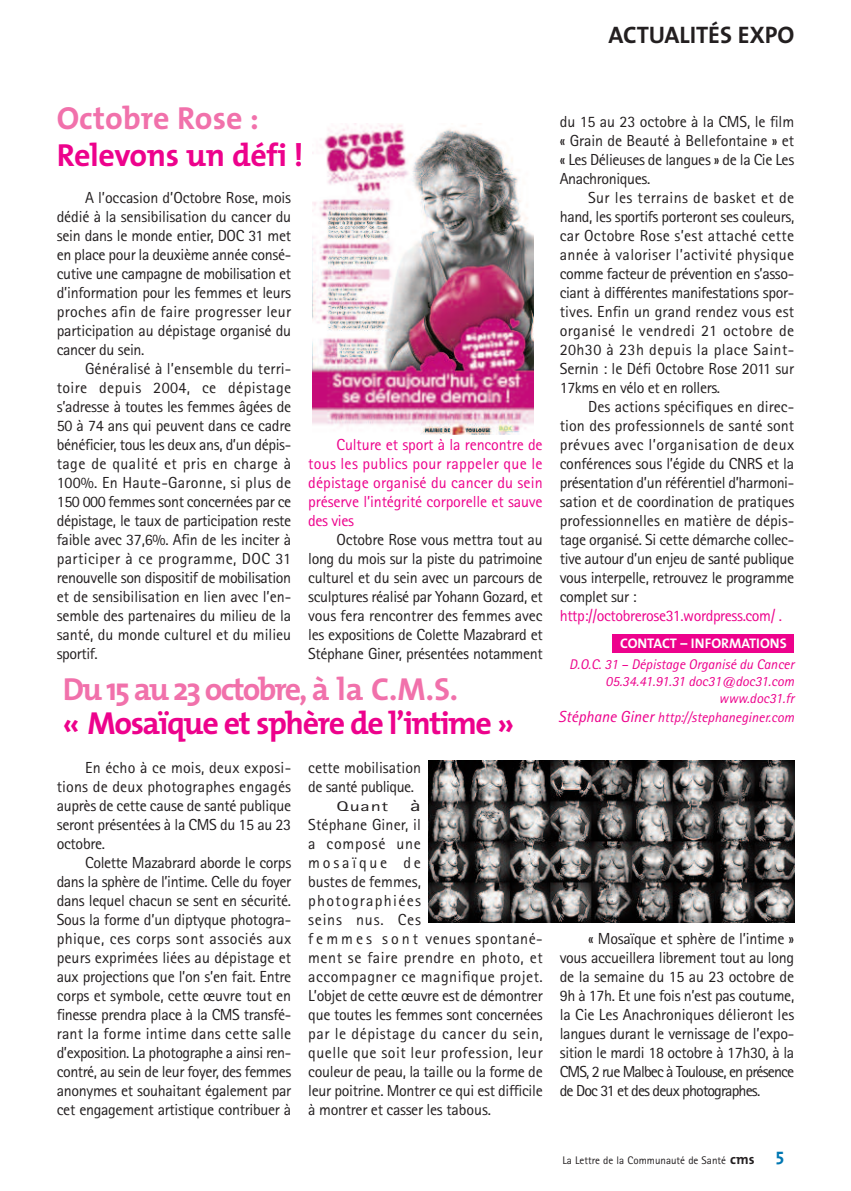
<style>
.page{position:relative;width:851px;height:1191px;background:#fff}
.page>*{position:absolute;margin:0;border:0;box-sizing:border-box;transform-origin:0 0}
.t1{font:700 32px "The Mix";letter-spacing:-.045em;color:#ed028c}
.t2{font:700 32px "The Mix";letter-spacing:-.06em;color:#f171ab}
.t3{font:700 32px "The Mix";letter-spacing:-.01em;color:#ed028c}
.t4{font:700 32px "The Mix";letter-spacing:-.005em;color:#f171ab}
.t5{font:700 24px "The Mix";letter-spacing:-.005em;color:#231f20}
.t6{font:700 18px "The Mix";color:#0077b2}
.t7{font:16px/19px "Rotis Sans Serif";letter-spacing:-.02em;color:#231f20;text-align:justify}
.t8{font:16px/19px "Rotis Sans Serif";letter-spacing:.005em;color:#231f20;scale:1.45 1}
.t9{font:16px/19px "Rotis Sans Serif";letter-spacing:-.01em;color:#ed028c;text-align:justify}
.t10{font:16px/19px "Rotis Sans Serif";color:#231f20}
.t11{font:italic 14px/16.8px "Rotis Sans Serif";color:#ed028c;text-align:right}
.t12{font:700 14px "The Mix";color:#fff}
.t13{font:14px "Rotis Sans Serif";letter-spacing:.035em;color:#231f20;scale:1.45 1}
.t14{font:11px "Rotis Sans Serif";color:#231f20}
.s1{font-size:16px}
.s2{font-family:"The Mix";font-weight:700;font-size:14px}
</style>
<div class="page">
<div style="left:612px;top:634px;width:182px;height:18px;background:#ed028c"></div>
<img style="left:312px;top:124px;width:221px;height:311px">
<img style="left:428px;top:760px;width:366px;height:163px">
<h2 class="t5" style="left:608px;top:27px;width:187px">ACTUALITÉS EXPO</h2>
<h1 class="t4" style="left:57px;top:108px;width:204px">Octobre Rose :</h1>
<h1 class="t3" style="left:57px;top:144px;width:248px">Relevons un défi !</h1>
<p class="t7" style="left:57px;top:190px;width:236px;text-indent:28px">A l’occasion d’Octobre Rose, mois dédié à la sensibilisation du cancer du sein dans le monde entier, DOC 31 met en place pour la deuxième année consé&shy;cutive une campagne de mobilisation et d’information pour les femmes et leurs proches afin de faire progresser leur participation au dépistage organisé du cancer du sein.</p>
<p class="t7" style="left:57px;top:361px;width:236px;text-indent:28px">Généralisé à l’ensemble du terri&shy;toire depuis 2004, ce dépistage s’adresse à toutes les femmes âgées de 50 à 74 ans qui peuvent dans ce cadre bénéficier, tous les deux ans, d’un dépis&shy;tage de qualité et pris en charge à 100%. En Haute-Garonne, si plus de 150 000 femmes sont concernées par ce dépistage, le taux de participation reste faible avec 37,6%. Afin de les inciter à participer à ce programme, DOC 31 renouvelle son dispositif de mobilisation et de sensibilisation en lien avec l’en&shy;semble des partenaires du milieu de la santé, du monde culturel et du milieu sportif.</p>
<p class="t9" style="left:308px;top:437px;width:236px;text-indent:28px">Culture et sport à la rencontre de tous les publics pour rappeler que le dépistage organisé du cancer du sein préserve l’intégrité corporelle et sauve des vies</p>
<p class="t7" style="left:308px;top:532px;width:236px;text-indent:28px">Octobre Rose vous mettra tout au long du mois sur la piste du patrimoine culturel et du sein avec un parcours de</p>
<p class="t7" style="left:308px;top:589px;width:236px">sculptures réalisé par Yohann Gozard, et vous fera rencontrer des femmes avec les expositions de Colette Mazabrard et Stéphane Giner, présentées notamment</p>
<h1 class="t2" style="left:63px;top:678px;width:396px">Du15au23octobre,à la C.M.S.</h1>
<h1 class="t1" style="left:63px;top:712px;width:453px">« Mosaïque et sphère de l’intime »</h1>
<p class="t7" style="left:57px;top:760px;width:236px;text-indent:28px">En écho à ce mois, deux exposi&shy;tions de deux photographes engagés auprès de cette cause de santé publique seront présentées à la CMS du 15 au 23 octobre.</p>
<p class="t7" style="left:57px;top:855px;width:236px;text-indent:28px">Colette Mazabrard aborde le corps dans la sphère de l’intime. Celle du foyer dans lequel chacun se sent en sécurité.<br>Sous la forme d’un diptyque photogra&shy;phique, ces corps sont associés aux peurs exprimées liées au dépistage et aux projections que l’on s’en fait. Entre corps et symbole, cette œuvre tout en finesse prendra place à la CMS transfé&shy;rant la forme intime dans cette salle d’exposition. La photographe a ainsi ren&shy;contré, au sein de leur foyer, des femmes anonymes et souhaitant également par cet engagement artistique contribuer à</p>
<p class="t10" style="left:308px;top:760px;width:114px">cette mobilisation de santé publique.</p>
<p class="t13" style="left:336px;top:801px;width:37px">Quant</p>
<p class="t8" style="left:308px;top:798px;width:163px;text-indent:102px">à<br>Stéphane Giner, il<br>a composé une<br>mosaïque de<br>bustes de femmes,<br>photographiées<br>seins nus. Ces<br>f e m m e s s o n t venues spontané&shy;ment se faire prendre en photo, et accompagner ce magnifique projet.<br>L’objet de cette œuvre est de démontrer que toutes les femmes sont concernées par le dépistage du cancer du sein, quelle que soit leur profession, leur couleur de peau, la taille ou la forme de leur poitrine. Montrer ce qui est difficile à montrer et casser les tabous.</p>
<p class="t7" style="left:559px;top:114px;width:236px">du 15 au 23 octobre à la CMS, le film « Grain de Beauté à Bellefontaine » et « Les Délieuses de langues » de la Cie Les Anachroniques.</p>
<p class="t7" style="left:559px;top:190px;width:236px;text-indent:28px">Sur les terrains de basket et de hand, les sportifs porteront ses couleurs, car Octobre Rose s’est attaché cette année à valoriser l’activité physique comme facteur de prévention en s’asso&shy;ciant à différentes manifestations spor&shy;tives. Enfin un grand rendez vous est organisé le vendredi 21 octobre de 20h30 à 23h depuis la place Saint-Sernin : le Défi Octobre Rose 2011 sur 17kms en vélo et en rollers.</p>
<p class="t7" style="left:559px;top:399px;width:236px;text-indent:28px">Des actions spécifiques en direc&shy;tion des professionnels de santé sont prévues avec l’organisation de deux conférences sous l’égide du CNRS et la présentation d’un référentiel d’harmoni&shy;sation et de coordination de pratiques professionnelles en matière de dépis&shy;tage organisé. Si cette démarche collec&shy;tive autour d’un enjeu de santé publique vous interpelle, retrouvez le programme complet sur :</p>
<p class="t9" style="left:559px;top:608px;width:224px">http://octobrerose31.wordpress.com/ .</p>
<p class="t12" style="left:620px;top:638px;width:168px">CONTACT – INFORMATIONS</p>
<p class="t11" style="left:569px;top:657px;width:226px">D.O.C. 31 – Dépistage Organisé du Cancer<br>05.34.41.91.31 doc31@doc31.com www.doc31.fr</p>
<p class="t11" style="left:558px;top:710px;width:238px"><span class="s1">Stéphane Giner</span> http://stephaneginer.com</p>
<p class="t7" style="left:559px;top:931px;width:236px;text-indent:28px">« Mosaïque et sphère de l’intime » vous accueillera librement tout au long de la semaine du 15 au 23 octobre de 9h à 17h. Et une fois n’est pas coutume, la Cie Les Anachroniques délieront les langues durant le vernissage de l’expo&shy;sition le mardi 18 octobre à 17h30, à la CMS, 2 rue Malbec à Toulouse, en présence de Doc 31 et des deux photographes.</p>
<p class="t14" style="left:562px;top:1156px;width:193px">La Lettre de la Communauté de Santé <span class="s2">cms</span></p>
<p class="t6" style="left:775px;top:1148px;width:10px">5</p>
</div>
